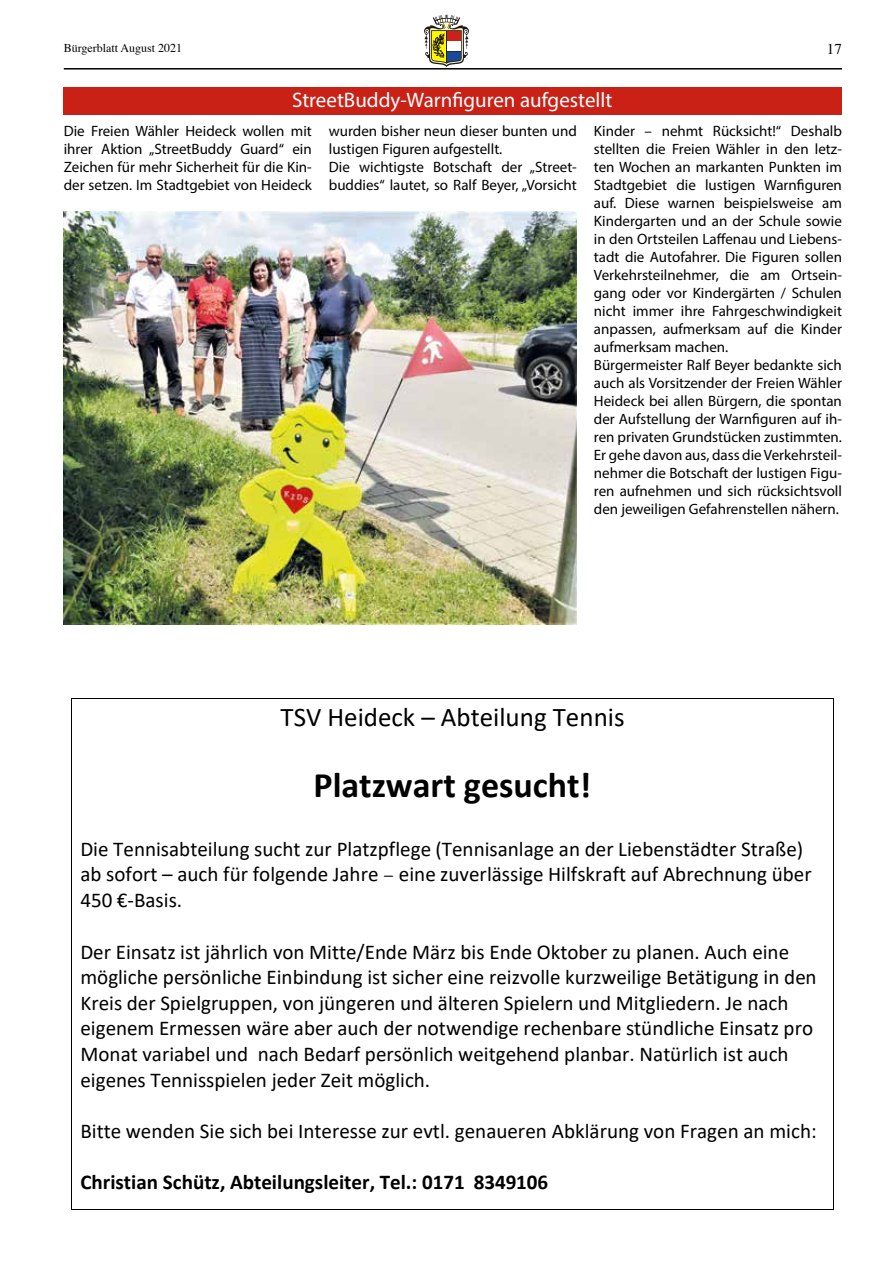
<style>
.page{position:relative;width:893px;height:1263px;background:#fff}
.page>*{position:absolute;margin:0;border:0;box-sizing:border-box;transform-origin:0 0}
.t1{font:700 36px "Calibri";color:#000}
.t2{font:27px "Calibri";color:#000}
.t3{font:21px/25.7px "Calibri";color:#000}
.t4{font:700 21px "Calibri";color:#000}
.t5{font:21px "Myriad Pro";color:#fff}
.t6{font:15px/18px "Myriad Pro";color:#000}
.t7{font:15px "Times";color:#000}
.t8{font:12px "Times";color:#000}
.s1{font-family:"Minion Pro"}
</style>
<div class="page">
<hr style="left:64px;top:68px;width:778px;height:2px;background:#000">
<svg style="left:424px;top:15px;width:45px;height:52px"></svg>
<div style="left:64px;top:87px;width:778px;height:28px;background:#ca2117"></div>
<img style="left:64px;top:212px;width:513px;height:413px">
<hr style="left:72px;top:698px;width:761px;height:1px;background:#000">
<hr style="left:72px;top:699px;width:1px;height:34px;background:#000">
<hr style="left:833px;top:699px;width:1px;height:34px;background:#000">
<hr style="left:72px;top:733px;width:1px;height:30px;background:#000">
<hr style="left:833px;top:733px;width:1px;height:30px;background:#000">
<hr style="left:72px;top:763px;width:1px;height:44px;background:#000">
<hr style="left:833px;top:763px;width:1px;height:44px;background:#000">
<hr style="left:72px;top:1209px;width:761px;height:1px;background:#000">
<svg style="left:833px;top:807px;width:1px;height:403px"></svg>
<p class="t8" style="left:64px;top:36px;width:120px">Bürgerblatt August 2021</p>
<p class="t7" style="left:827px;top:35px;width:17px">17</p>
<h3 class="t5" style="left:292px;top:87px;width:322px">StreetBuddy-Warnfiguren aufgestellt</h3>
<p class="t6" style="left:594px;top:122px;width:250px">Kinder – nehmt Rücksicht!“ Deshalb stellten die Freien Wähler in den letz&shy;ten Wochen an markanten Punkten im Stadtgebiet die lustigen Warnfiguren auf. Diese warnen beispielsweise am Kindergarten und an der Schule sowie in den Ortsteilen Laffenau und Liebens&shy;tadt die Autofahrer. Die Figuren sollen Verkehrsteilnehmer, die am Ortsein&shy;gang oder vor Kindergärten / Schulen nicht immer ihre Fahrgeschwindigkeit anpassen, aufmerksam auf die Kinder aufmerksam machen.<br>Bürgermeister Ralf Beyer bedankte sich auch als Vorsitzender der Freien Wähler Heideck bei allen Bürgern, die spontan der Aufstellung der Warnfiguren auf ih&shy;ren privaten Grundstücken zustimmten.<br>Er gehe davon aus, dass die Verkehrsteil&shy;nehmer die Botschaft der lustigen Figu&shy;ren aufnehmen und sich rücksichtsvoll den jeweiligen Gefahrenstellen nähern.</p>
<p class="t6" style="left:64px;top:122px;width:250px;text-align:justify">Die Freien Wähler Heideck wollen mit ihrer Aktion „StreetBuddy Guard“ ein Zeichen für mehr Sicherheit für die Kin&shy;der setzen. Im Stadtgebiet von Heideck</p>
<p class="t6" style="left:329px;top:122px;width:250px">wurden bisher neun dieser bunten und lustigen Figuren aufgestellt.<br>Die wichtigste Botschaft der „Street&shy;buddies“ lautet, so Ralf Beyer, „Vorsicht</p>
<h2 class="t2" style="left:281px;top:699px;width:346px">TSV Heideck – Abteilung Tennis</h2>
<h1 class="t1" style="left:314px;top:759px;width:279px">Platzwart gesucht!</h1>
<h3 class="t3" style="left:80px;top:835px;width:733px">Die Tennisabteilung sucht zur Platzpflege (Tennisanlage an der Liebenstädter Straße) ab sofort – auch für folgende Jahre <span class="s1">–</span> eine zuverlässige Hilfskraft auf Abrechnung über<br>450 €-Basis.</h3>
<p class="t3" style="left:80px;top:938px;width:738px">Der Einsatz ist jährlich von Mitte/Ende März bis Ende Oktober zu planen. Auch eine mögliche persönliche Einbindung ist sicher eine reizvolle kurzweilige Betätigung in den Kreis der Spielgruppen, von jüngeren und älteren Spielern und Mitgliedern. Je nach eigenem Ermessen wäre aber auch der notwendige rechenbare stündliche Einsatz pro Monat variabel und nach Bedarf persönlich weitgehend planbar. Natürlich ist auch eigenes Tennisspielen jeder Zeit möglich.</p>
<h3 class="t3" style="left:80px;top:1118px;width:738px">Bitte wenden Sie sich bei Interesse zur evtl. genaueren Abklärung von Fragen an mich:</h3>
<h3 class="t4" style="left:80px;top:1167px;width:469px">Christian Schütz, Abteilungsleiter, Tel.: 0171 8349106</h3>
</div>
